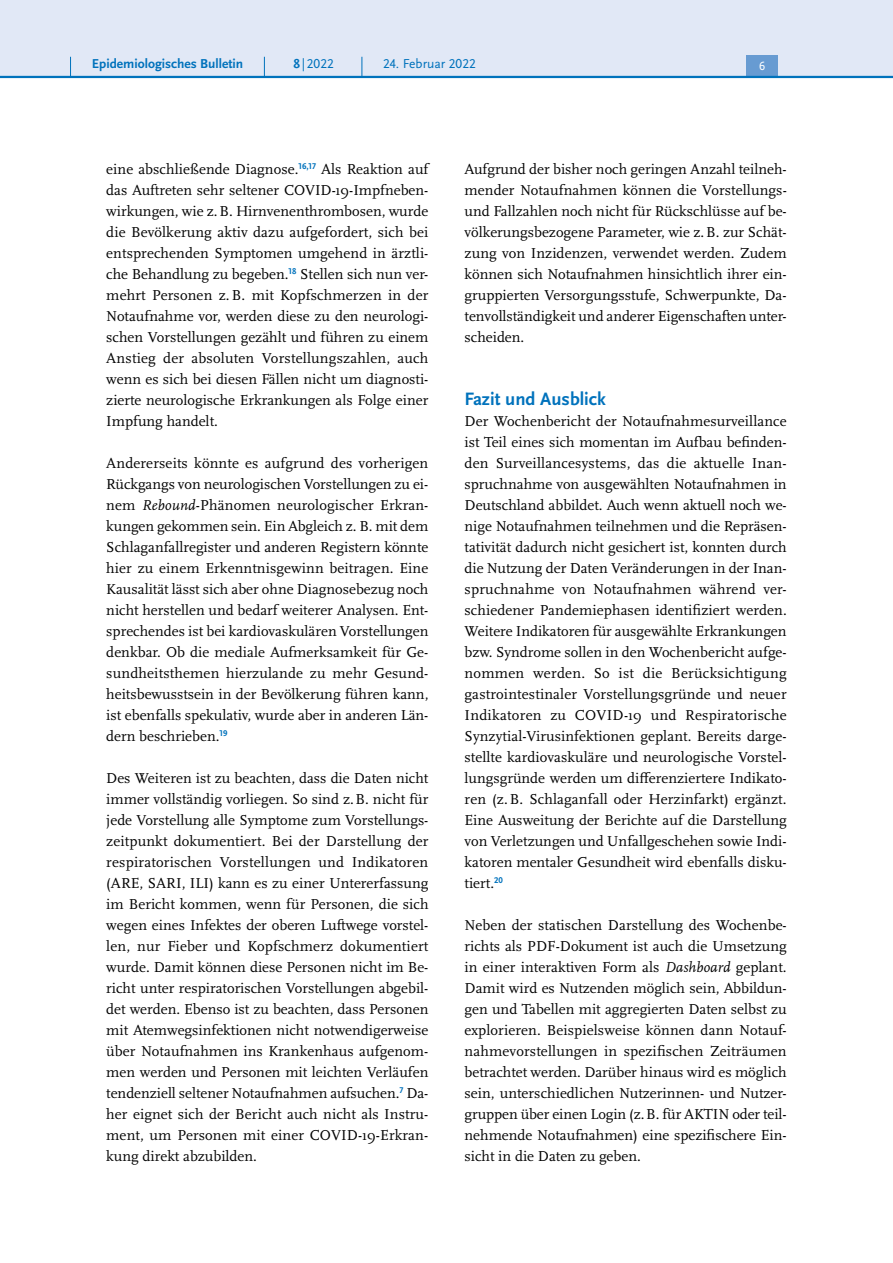
<style>
.page{position:relative;width:893px;height:1263px;background:#fff}
.page>*{position:absolute;margin:0;border:0;box-sizing:border-box;transform-origin:0 0}
.t1{font:700 18.75px "Scala Sans Pro";color:#0072bc}
.P_-_Fließtext{font:15px/21px "Scala Pro";color:#000;text-align:justify}
.t2{font:700 13.5px "Scala Sans Pro";color:#0072bc}
.t3{font:13.5px "Scala Sans Pro";color:#0072bc}
.t4{font:12.45px "Scala Sans Pro";color:#fff}
.s1{font-weight:700}
.s2{font-style:italic}
</style>
<div class="page">
<div style="left:0;top:0;width:893px;height:77px;background:#e1e8f6"></div>
<div style="left:746px;top:55px;width:32px;height:21px;background:#679bd2"></div>
<hr style="left:0;top:76px;width:893px;height:2px;background:#0072bc">
<svg style="left:70px;top:57px;width:1px;height:19px"></svg>
<svg style="left:264px;top:57px;width:1px;height:19px"></svg>
<svg style="left:362px;top:57px;width:1px;height:19px"></svg>
<p class="t2" style="left:92px;top:55px;width:153px">Epidemiologisches Bulletin</p>
<p class="t3" style="left:293px;top:55px;width:42px"><span class="s1">8</span> | 2022</p>
<p class="t3" style="left:383px;top:55px;width:94px">24. Februar 2022</p>
<p class="t4" style="left:759px;top:59px;width:8px">6</p>
<p class="P_-_Fließtext" style="left:106px;top:158px;width:324px">eine abschließende Diagnose.<sup>16,17</sup> Als Reaktion auf das Auftreten sehr seltener COVID-19-Impfneben&shy;wirkungen, wie z.B. Hirnvenenthrombosen, wurde die Bevölkerung aktiv dazu aufgefordert, sich bei entsprechenden Symptomen umgehend in ärztli&shy;che Behandlung zu begeben.<sup>18</sup> Stellen sich nun ver&shy;mehrt Personen z.B. mit Kopfschmerzen in der Notaufnahme vor, werden diese zu den neurologi&shy;schen Vorstellungen gezählt und führen zu einem Anstieg der absoluten Vorstellungszahlen, auch wenn es sich bei diesen Fällen nicht um diagnosti&shy;zierte neurologische Erkrankungen als Folge einer Impfung handelt.</p>
<p class="P_-_Fließtext" style="left:106px;top:452px;width:324px">Andererseits könnte es aufgrund des vorherigen Rückgangs von neurologischen Vorstellungen zu ei&shy;nem <span class="s2">Rebound</span>-Phänomen neurologischer Erkran&shy;kungen gekommen sein. Ein Abgleich z. B. mit dem Schlaganfallregister und anderen Registern könnte hier zu einem Erkenntnisgewinn beitragen. Eine Kausalität lässt sich aber ohne Diagnosebezug noch nicht herstellen und bedarf weiterer Analysen. Ent&shy;sprechendes ist bei kardiovaskulären Vorstellungen denkbar. Ob die mediale Aufmerksamkeit für Ge&shy;sundheitsthemen hierzulande zu mehr Gesund&shy;heitsbewusstsein in der Bevölkerung führen kann, ist ebenfalls spekulativ, wurde aber in anderen Län&shy;dern beschrieben.<sup>19</sup></p>
<p class="P_-_Fließtext" style="left:106px;top:767px;width:324px">Des Weiteren ist zu beachten, dass die Daten nicht immer vollständig vorliegen. So sind z.B. nicht für jede Vorstellung alle Symptome zum Vorstellungs&shy;zeitpunkt dokumentiert. Bei der Darstellung der respiratorischen Vorstellungen und Indikatoren (ARE, SARI, ILI) kann es zu einer Untererfassung im Bericht kommen, wenn für Personen, die sich wegen eines Infektes der oberen Luftwege vorstel&shy;len, nur Fieber und Kopfschmerz dokumentiert wurde. Damit können diese Personen nicht im Be&shy;richt unter respiratorischen Vorstellungen abgebil&shy;det werden. Ebenso ist zu beachten, dass Personen mit Atemwegsinfektionen nicht notwendigerweise über Notaufnahmen ins Krankenhaus aufgenom&shy;men werden und Personen mit leichten Verläufen tendenziell seltener Notaufnahmen aufsuchen.<sup>7</sup> Da&shy;her eignet sich der Bericht auch nicht als Instru&shy;ment, um Personen mit einer COVID-19-Erkran&shy;kung direkt abzubilden.</p>
<p class="P_-_Fließtext" style="left:465px;top:158px;width:324px">Aufgrund der bisher noch geringen Anzahl teilneh&shy;mender Notaufnahmen können die Vorstellungs&shy;und Fallzahlen noch nicht für Rückschlüsse auf be&shy;völkerungsbezogene Parameter, wie z.B. zur Schät&shy;zung von Inzidenzen, verwendet werden. Zudem können sich Notaufnahmen hinsichtlich ihrer ein&shy;gruppierten Versorgungsstufe, Schwerpunkte, Da&shy;tenvollständigkeit und anderer Eigenschaften unter&shy;scheiden.</p>
<h3 class="t1" style="left:465px;top:387px;width:143px">Fazit und Ausblick</h3>
<p class="P_-_Fließtext" style="left:465px;top:410px;width:324px">Der Wochenbericht der Notaufnahmesurveillance ist Teil eines sich momentan im Aufbau befinden&shy;den Surveillancesystems, das die aktuelle Inan&shy;spruchnahme von ausgewählten Notaufnahmen in Deutschland abbildet. Auch wenn aktuell noch we&shy;nige Notaufnahmen teilnehmen und die Repräsen&shy;tativität dadurch nicht gesichert ist, konnten durch die Nutzung der Daten Veränderungen in der Inan&shy;spruchnahme von Notaufnahmen während ver&shy;schiedener Pandemiephasen identifiziert werden.<br>Weitere Indikatoren für ausgewählte Erkrankungen bzw. Syndrome sollen in den Wochenbericht aufge&shy;nommen werden. So ist die Berücksichtigung gastrointestinaler Vorstellungsgründe und neuer Indikatoren zu COVID-19 und Respiratorische Synzytial-Virusinfektionen geplant. Bereits darge&shy;stellte kardiovaskuläre und neurologische Vorstel&shy;lungsgründe werden um differenziertere Indikato&shy;ren (z.B. Schlaganfall oder Herzinfarkt) ergänzt.<br>Eine Ausweitung der Berichte auf die Darstellung von Verletzungen und Unfallgeschehen sowie Indi&shy;katoren mentaler Gesundheit wird ebenfalls disku&shy;tiert.<sup>20</sup></p>
<p class="P_-_Fließtext" style="left:465px;top:914px;width:324px">Neben der statischen Darstellung des Wochenbe&shy;richts als PDF-Dokument ist auch die Umsetzung in einer interaktiven Form als <span class="s2">Dashboard</span> geplant.<br>Damit wird es Nutzenden möglich sein, Abbildun&shy;gen und Tabellen mit aggregierten Daten selbst zu explorieren. Beispielsweise können dann Notauf&shy;nahmevorstellungen in spezifischen Zeiträumen betrachtet werden. Darüber hinaus wird es möglich sein, unterschiedlichen Nutzerinnen- und Nutzer&shy;gruppen über einen Login (z.B. für AKTIN oder teil&shy;nehmende Notaufnahmen) eine spezifischere Ein&shy;sicht in die Daten zu geben.</p>
</div>
